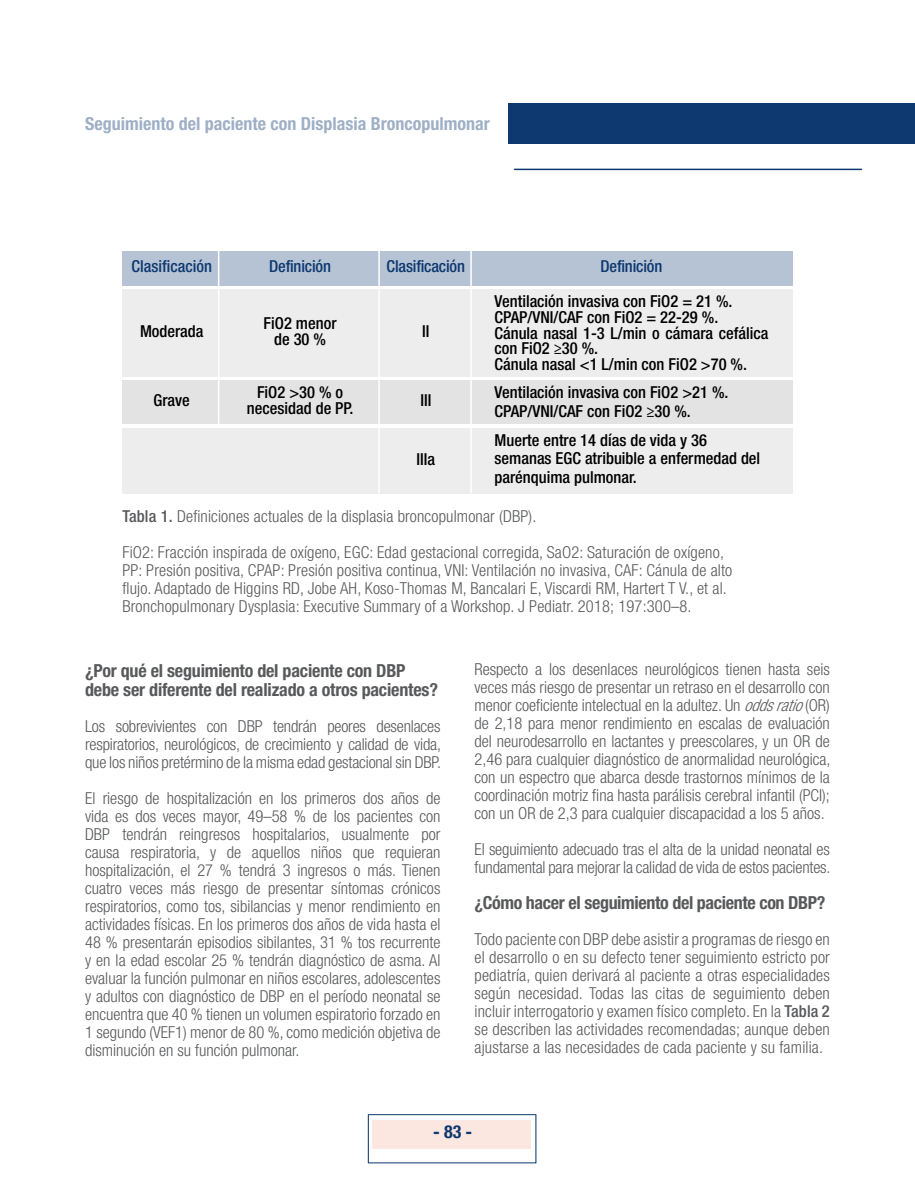
<style>
.page{position:relative;width:915px;height:1191px;background:#fff}
.page>*{position:absolute;margin:0;border:0;box-sizing:border-box;transform-origin:0 0}
.t1{font:700 condensed 18px/19.5px "Helvetica Neue";letter-spacing:-.01em;color:#58595b}
.t2{font:700 condensed 18px "Helvetica Neue";color:#3d608d}
.t3{font:700 condensed 18px "Helvetica Neue";color:#0d3870}
.t4{font:300 condensed 16.5px/18px "Helvetica Neue LT Com";letter-spacing:.01em;color:#58595b;text-align:justify}
.t5{font:500 condensed 16.5px/15.6px "Helvetica Neue LT Std";color:#000}
.t6{font:300 condensed 16.5px/18px "Helvetica Neue LT Com";letter-spacing:-.01em;color:#58595b}
.t7{font:500 condensed 16.5px "Helvetica Neue LT Std";letter-spacing:-.01em;color:#0d3870}
.s1{font-family:"Helvetica Neue";font-weight:500}
.s2{font-style:italic}
</style>
<div class="page">
<svg style="left:367px;top:1114px;width:169px;height:49px"></svg>
<div style="left:372px;top:1119px;width:159px;height:29px;background:#fbe7e0"></div>
<div style="left:508px;top:103px;width:406px;height:41px;background:#0d3870"></div>
<hr style="left:514px;top:169px;width:347px;height:1px;background:#0d3870">
<div style="left:122px;top:251px;width:670px;height:34px;background:#b6c3d4"></div>
<div style="left:122px;top:289px;width:670px;height:88px;background:#ededed"></div>
<div style="left:122px;top:380px;width:670px;height:44px;background:#e3e3e3"></div>
<div style="left:122px;top:428px;width:670px;height:65px;background:#ededed"></div>
<hr style="left:218px;top:251px;width:1px;height:173px;background:#fff">
<hr style="left:470px;top:251px;width:1px;height:242px;background:#fff">
<hr style="left:378px;top:251px;width:1px;height:242px;background:#fff">
<p class="t2" style="left:85px;top:113px;width:406px">Seguimiento del paciente con Displasia Broncopulmonar</p>
<p class="t7" style="left:131px;top:257px;width:82px">Clasificación</p>
<p class="t7" style="left:269px;top:257px;width:63px">Definición</p>
<p class="t7" style="left:386px;top:257px;width:80px">Clasificación</p>
<p class="t7" style="left:600px;top:257px;width:63px">Definición</p>
<p class="t5" style="left:494px;top:293px;width:275px">Ventilación invasiva con FiO2 = 21 %.<br>CPAP/VNI/CAF con FiO2 = 22-29 %.<br>Cánula nasal 1-3 L/min o cámara cefálica con FiO2 ≥30 %.<br>Cánula nasal &lt;1 L/min con FiO2 &gt;70 %.</p>
<p class="t5" style="left:494px;top:383px;width:235px;line-height:18.6px">Ventilación invasiva con FiO2 &gt;21 %.<br>CPAP/VNI/CAF con FiO2 ≥30 %.</p>
<p class="t5" style="left:494px;top:430px;width:267px;line-height:18.6px">Muerte entre 14 días de vida y 36 semanas EGC atribuible a enfermedad del parénquima pulmonar.</p>
<p class="t4" style="left:122px;top:498px;width:602px;line-height:36px"><span class="s1">Tabla 1.</span> Definiciones actuales de la displasia broncopulmonar (DBP).<br>FiO2: Fracción inspirada de oxígeno, EGC: Edad gestacional corregida, SaO2: Saturación de oxígeno,</p>
<p class="t4" style="left:122px;top:561px;width:611px;text-align:left">PP: Presión positiva, CPAP: Presión positiva continua, VNI: Ventilación no invasiva, CAF: Cánula de alto flujo. Adaptado de Higgins RD, Jobe AH, Koso-Thomas M, Bancalari E, Viscardi RM, Hartert T V., et al.<br>Bronchopulmonary Dysplasia: Executive Summary of a Workshop. J Pediatr. 2018; 197:300–8.</p>
<p class="t5" style="left:263px;top:315px;width:74px;text-align:center">FiO2 menor de 30 %</p>
<p class="t5" style="left:140px;top:323px;width:65px">Moderada</p>
<p class="t5" style="left:422px;top:323px;width:9px">II</p>
<p class="t5" style="left:247px;top:384px;width:108px;text-align:center">FiO2 &gt;30 % o necesidad de PP.</p>
<p class="t5" style="left:154px;top:392px;width:38px">Grave</p>
<p class="t5" style="left:420px;top:392px;width:12px">III</p>
<p class="t5" style="left:416px;top:451px;width:20px">IIIa</p>
<p class="t1" style="left:85px;top:660px;width:354px">¿Por qué el seguimiento del paciente con DBP debe ser diferente del realizado a otros pacientes?</p>
<p class="t4" style="left:85px;top:717px;width:357px">Los sobrevivientes con DBP tendrán peores desenlaces respiratorios, neurológicos, de crecimiento y calidad de vida, que los niños pretérmino de la misma edad gestacional sin DBP.</p>
<p class="t4" style="left:85px;top:789px;width:357px">El riesgo de hospitalización en los primeros dos años de vida es dos veces mayor, 49–58 % de los pacientes con DBP tendrán reingresos hospitalarios, usualmente por causa respiratoria, y de aquellos niños que requieran hospitalización, el 27 % tendrá 3 ingresos o más. Tienen cuatro veces más riesgo de presentar síntomas crónicos respiratorios, como tos, sibilancias y menor rendimiento en actividades físicas. En los primeros dos años de vida hasta el 48 % presentarán episodios sibilantes, 31 % tos recurrente y en la edad escolar 25 % tendrán diagnóstico de asma. Al evaluar la función pulmonar en niños escolares, adolescentes y adultos con diagnóstico de DBP en el período neonatal se encuentra que 40 % tienen un volumen espiratorio forzado en 1 segundo (VEF1) menor de 80 %, como medición objetiva de disminución en su función pulmonar.</p>
<p class="t4" style="left:474px;top:659px;width:357px">Respecto a los desenlaces neurológicos tienen hasta seis veces más riesgo de presentar un retraso en el desarrollo con menor coeficiente intelectual en la adultez. Un <span class="s2">oddsratio</span>(OR) de 2,18 para menor rendimiento en escalas de evaluación del neurodesarrollo en lactantes y preescolares, y un OR de 2,46 para cualquier diagnóstico de anormalidad neurológica, con un espectro que abarca desde trastornos mínimos de la coordinación motriz fina hasta parálisis cerebral infantil (PCI); con un OR de 2,3 para cualquier discapacidad a los 5 años.</p>
<p class="t6" style="left:474px;top:839px;width:357px">El seguimiento adecuado tras el alta de la unidad neonatal es fundamental para mejorar la calidad de vida de estos pacientes.</p>
<p class="t1" style="left:474px;top:892px;width:352px">¿Cómo hacer el seguimiento del paciente con DBP?</p>
<p class="t4" style="left:474px;top:929px;width:357px">Todo paciente con DBP debe asistir a programas de riesgo en el desarrollo o en su defecto tener seguimiento estricto por pediatría, quien derivará al paciente a otras especialidades según necesidad. Todas las citas de seguimiento deben incluir interrogatorio y examen físico completo. En la <span class="s1">Tabla 2 </span>se describen las actividades recomendadas; aunque deben ajustarse a las necesidades de cada paciente y su familia.</p>
<p class="t3" style="left:433px;top:1116px;width:41px">- 83 -</p>
</div>
